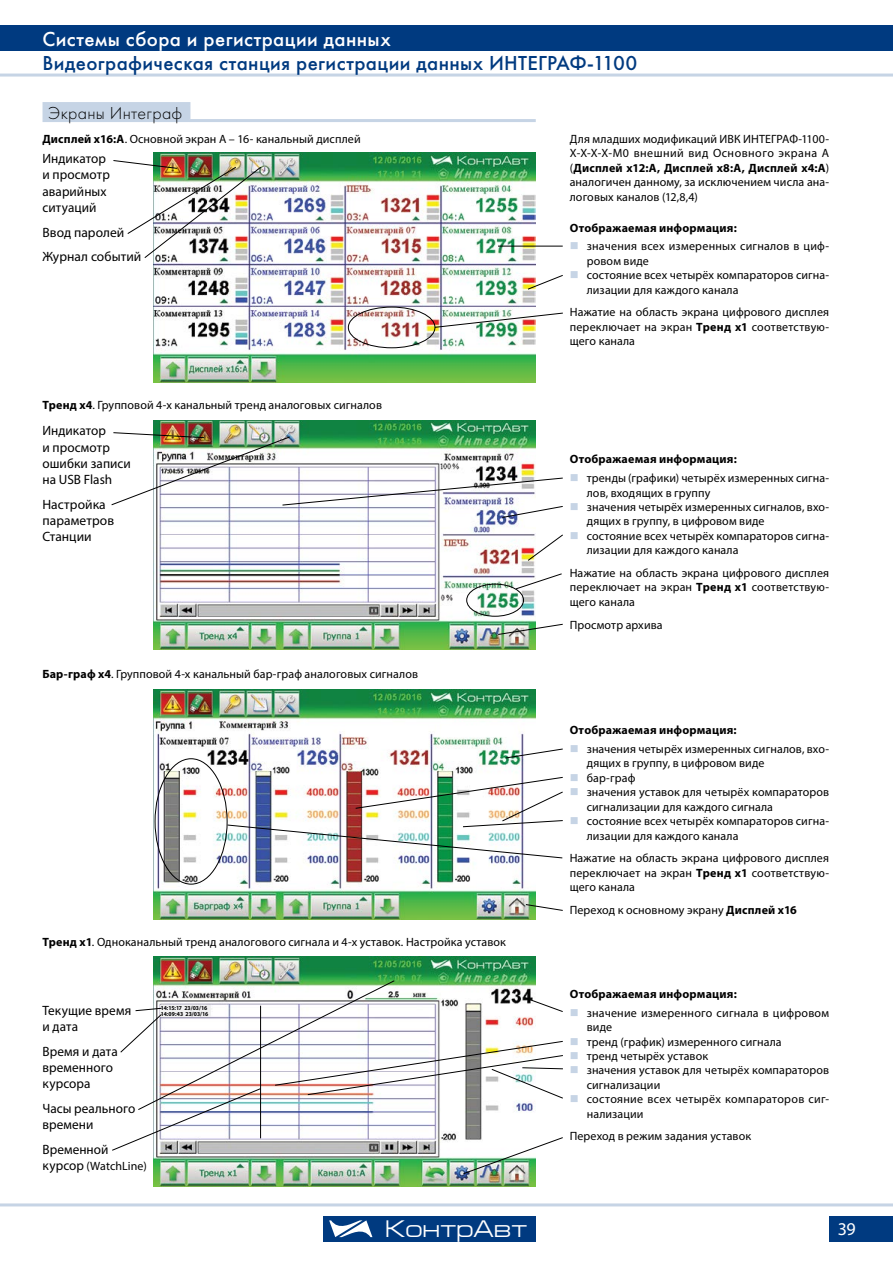
<style>
.page{position:relative;width:893px;height:1263px;background:#fff}
.page>*{position:absolute;margin:0;border:0;box-sizing:border-box;transform-origin:0 0}
.t1{font:24px "Europe Ext C";color:#fff}
.t2{font:21px "Futura Medium C";letter-spacing:.02em;color:#003a80}
.t3{font:21px "Futura Medium C";letter-spacing:.02em;color:#fff}
.t4{font:18px "Futura Light C";letter-spacing:.015em;color:#000}
.t5{font:18px "Myriad Pro";color:#fff}
.t6{font:13.5px/16.2px "Myriad Pro";letter-spacing:.005em;color:#000}
.t7{font:12px/14.4px "Myriad Pro";letter-spacing:.01em;color:#000}
.t8{font:700 12px "Myriad Pro";letter-spacing:.015em;color:#000}
.t9{font:700 6px/6px "Myriad Pro";letter-spacing:-.005em;color:#000;scale:.95 1}
.s1{font-weight:700}
.s2{font-size:13.5px}
</style>
<div class="page">
<hr style="left:0;top:1203px;width:893px;height:3px;background:#c6d4e5">
<div style="left:323px;top:1216px;width:213px;height:26px;background:#003a80"></div>
<svg style="left:329px;top:1220px;width:43px;height:17px"></svg>
<div style="left:829px;top:1216px;width:64px;height:26px;background:#003a80"></div>
<div style="left:0;top:26px;width:893px;height:25px;background:#003a80"></div>
<hr style="left:0;top:74px;width:893px;height:3px;background:#c6d4e5">
<img style="left:153px;top:957px;width:383px;height:229px">
<img style="left:153px;top:690px;width:383px;height:230px">
<img style="left:153px;top:420px;width:383px;height:230px">
<img style="left:153px;top:152px;width:383px;height:230px">
<img style="left:113px;top:160px;width:149px;height:99px">
<hr style="left:498px;top:246px;width:65px;height:1px;background:#000">
<img style="left:111px;top:432px;width:452px;height:86px">
<svg style="left:505px;top:748px;width:58px;height:11px"></svg>
<svg style="left:497px;top:623px;width:66px;height:12px"></svg>
<svg style="left:525px;top:904px;width:38px;height:7px"></svg>
<svg style="left:527px;top:274px;width:36px;height:16px"></svg>
<svg style="left:527px;top:534px;width:36px;height:27px"></svg>
<svg style="left:434px;top:312px;width:129px;height:16px"></svg>
<svg style="left:515px;top:573px;width:47px;height:17px"></svg>
<img style="left:227px;top:776px;width:336px;height:83px">
<div style="left:44px;top:104px;width:145px;height:17px;background:#c6d4e5"></div>
<hr style="left:43px;top:102px;width:147px;height:3px;background:#c6d4e5">
<hr style="left:43px;top:105px;width:3px;height:14px;background:#c6d4e5">
<hr style="left:187px;top:105px;width:3px;height:14px;background:#c6d4e5">
<hr style="left:43px;top:119px;width:146px;height:3px;background:#c6d4e5">
<hr style="left:189px;top:119px;width:347px;height:3px;background:#c6d4e5">
<div style="left:348px;top:307px;width:87px;height:41px;border:1px solid #000;border-radius:50%"></div>
<div style="left:466px;top:584px;width:58px;height:33px;border:1px solid #000;border-radius:50%"></div>
<svg style="left:112px;top:980px;width:451px;height:195px"></svg>
<h2 class="t3" style="left:43px;top:26px;width:350px">Системы сбора и регистрации данных</h2>
<h2 class="t2" style="left:43px;top:51px;width:596px">Видеографическая станция регистрации данных Интеграф-1100</h2>
<h3 class="t4" style="left:48px;top:103px;width:136px">Экраны Интеграф</h3>
<p class="t7" style="left:42px;top:132px;width:320px"><span class="s1">Дисплей х16:A</span>. Основной экран А – 16- канальный дисплей</p>
<p class="t6" style="left:43px;top:150px;width:69px">Индикатор и просмотр аварийных ситуаций</p>
<p class="t6" style="left:43px;top:219px;width:100px;line-height:24.8px">Ввод паролей<br>Журнал событий</p>
<p class="t7" style="left:42px;top:397px;width:341px"><span class="s1">Тренд х4</span>. Групповой 4-х канальный тренд аналоговых сигналов</p>
<p class="t6" style="left:43px;top:422px;width:90px">Индикатор<br>и просмотр ошибки записи на USB Flash</p>
<p class="t6" style="left:43px;top:496px;width:73px">Настройка параметров<br>Станции</p>
<p class="t7" style="left:42px;top:667px;width:377px"><span class="s1">Бар-граф х4</span>. Групповой 4-х канальный бар-граф аналоговых сигналов</p>
<p class="t7" style="left:42px;top:934px;width:465px"><span class="s1">Тренд х1</span>. Одноканальный тренд аналогового сигнала и 4-х уставок. Настройка уставок</p>
<p class="t6" style="left:43px;top:1002px;width:90px">Текущие время и дата</p>
<p class="t6" style="left:43px;top:1043px;width:77px">Время и дата временного курсора</p>
<p class="t6" style="left:43px;top:1100px;width:94px">Часы реального времени</p>
<p class="t6" style="left:43px;top:1141px;width:68px">Временной</p>
<p class="t7" style="left:43px;top:1158px;width:106px"><span class="s2">курсор</span> (WatchLine)</p>
<p class="t9" style="left:161px;top:1005px;width:52px">14:15:17 23/03/16<br>14:09:43 23/03/16</p>
<p class="t7" style="left:570px;top:132px;width:261px;text-align:justify">Для младших модификаций ИВК ИНТЕГРАФ-1100- Х-Х-Х-Х-М0 внешний вид Основного экрана А (<span class="s1">Дисплей х12:A, Дисплей х8:A, Дисплей х4:A</span>) аналогичен данному, за исключением числа ана&shy;логовых каналов (12,8,4)</p>
<p class="t8" style="left:570px;top:220px;width:169px">Отображаемая информация:</p>
<p class="t7" style="left:587px;top:239px;width:244px">значения всех измеренных сигналов в циф&shy;ровом виде<br>состояние всех четырёх компараторов сигна&shy;лизации для каждого канала</p>
<p class="t7" style="left:570px;top:305px;width:261px;text-align:justify">Нажатие на область экрана цифрового дисплея переключает на экран <span class="s1">Тренд х1</span> соответствую&shy;щего канала</p>
<p class="t8" style="left:570px;top:452px;width:169px">Отображаемая информация:</p>
<p class="t7" style="left:587px;top:471px;width:244px">тренды (графики) четырёх измеренных сигна&shy;лов, входящих в группу<br>значения четырёх измеренных сигналов, вхо&shy;дящих в группу, в цифровом виде<br>состояние всех четырёх компараторов сигна&shy;лизации для каждого канала</p>
<p class="t7" style="left:570px;top:566px;width:261px;text-align:justify">Нажатие на область экрана цифрового дисплея переключает на экран <span class="s1">Тренд х1</span> соответствую&shy;щего канала</p>
<p class="t7" style="left:570px;top:617px;width:94px">Просмотр архива</p>
<p class="t8" style="left:570px;top:722px;width:169px">Отображаемая информация:</p>
<p class="t7" style="left:587px;top:742px;width:244px">значения четырёх измеренных сигналов, вхо&shy;дящих в группу, в цифровом виде<br>бар-граф<br>значения уставок для четырёх компараторов сигнализации для каждого сигнала состояние всех четырёх компараторов сигна&shy;лизации для каждого канала</p>
<p class="t7" style="left:570px;top:851px;width:261px;text-align:justify">Нажатие на область экрана цифрового дисплея переключает на экран <span class="s1">Тренд х1</span> соответствую&shy;щего канала</p>
<p class="t7" style="left:570px;top:903px;width:229px">Переход к основному экрану <span class="s1">Дисплей х16</span></p>
<p class="t8" style="left:570px;top:986px;width:169px">Отображаемая информация:</p>
<p class="t7" style="left:587px;top:1005px;width:244px">значение измеренного сигнала в цифровом виде<br>тренд (график) измеренного сигнала<br>тренд четырёх уставок<br>значения уставок для четырёх компараторов сигнализации<br>состояние всех четырёх компараторов сиг&shy;нализации</p>
<p class="t7" style="left:570px;top:1129px;width:183px">Переход в режим задания уставок</p>
<h1 class="t1" style="left:386px;top:1216px;width:144px">КонтрАвт</h1>
<h3 class="t5" style="left:838px;top:1218px;width:19px">39</h3>
</div>
